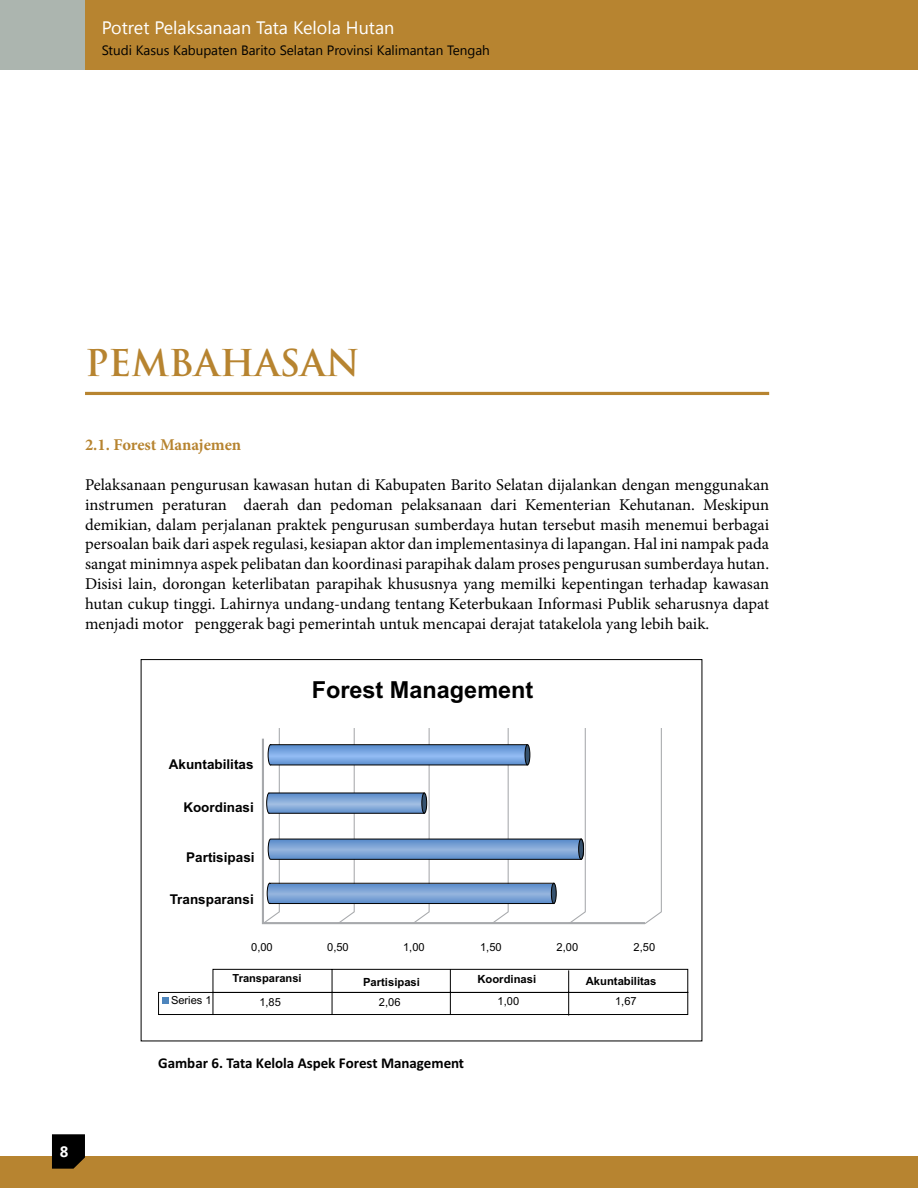
<style>
.page{position:relative;width:918px;height:1188px;background:#fff}
.page>*{position:absolute;margin:0;border:0;box-sizing:border-box;transform-origin:0 0}
.t1{font:700 36px "Trajan Pro";color:#b78430}
.t2{font:700 23.4px "Arial";color:#000}
.t3{font:18px "Segoe UI";color:#fff}
.t4{font:16.5px/19.8px "Minion Pro";color:#000;text-align:justify}
.t5{font:700 16.5px "Minion Pro";letter-spacing:-.005em;color:#b78430}
.t6{font:700 15px "Calibri";color:#000}
.t7{font:700 15px "Segoe UI";color:#fff}
.t8{font:13.5px "Segoe UI";color:#000}
.t9{font:700 13.5px "Arial";color:#000}
.t10{font:700 11.25px "Arial";color:#000}
.t11{font:11.1px "Arial";color:#000}
.t12{font:700 11.1px "Arial";color:#000}
</style>
<div class="page">
<div style="left:0;top:1px;width:85px;height:69px;background:#acb5af"></div>
<div style="left:85px;top:1px;width:833px;height:69px;background:#b78430"></div>
<div style="left:0;top:1157px;width:918px;height:31px;background:#b78430"></div>
<svg style="left:52px;top:1134px;width:33px;height:35px"></svg>
<hr style="left:85px;top:392px;width:684px;height:3px;background:#b78430">
<svg style="left:261px;top:728px;width:401px;height:197px"></svg>
<svg style="left:266px;top:883px;width:287px;height:21px"></svg>
<svg style="left:266px;top:792px;width:159px;height:22px"></svg>
<svg style="left:267px;top:744px;width:261px;height:22px"></svg>
<div style="left:525px;top:745px;width:5px;height:20px;background:#36526e;border-radius:50%"></div>
<div style="left:525px;top:744px;width:5px;height:21px;border:1px solid #000;border-radius:50%"></div>
<div style="left:551px;top:883px;width:5px;height:21px;background:#36526e;border-radius:50%"></div>
<div style="left:551px;top:883px;width:6px;height:21px;border:1px solid #000;border-radius:50%"></div>
<div style="left:422px;top:793px;width:5px;height:20px;background:#36526e;border-radius:50%"></div>
<div style="left:421px;top:793px;width:6px;height:21px;border:1px solid #000;border-radius:50%"></div>
<svg style="left:267px;top:838px;width:317px;height:22px"></svg>
<div style="left:579px;top:839px;width:5px;height:20px;background:#36526e;border-radius:50%"></div>
<div style="left:578px;top:839px;width:6px;height:21px;border:1px solid #000;border-radius:50%"></div>
<svg style="left:158px;top:969px;width:531px;height:47px"></svg>
<p class="t3" style="left:102px;top:15px;width:294px">Potret Pelaksanaan Tata Kelola Hutan</p>
<p class="t8" style="left:102px;top:41px;width:389px">Studi Kasus Kabupaten Barito Selatan Provinsi Kalimantan Tengah</p>
<p class="t1" style="left:85px;top:341px;width:276px">PEMBAHASAN</p>
<p class="t5" style="left:85px;top:433px;width:158px">2.1. Forest Manajemen</p>
<p class="t4" style="left:85px;top:475px;width:686px">Pelaksanaan pengurusan kawasan hutan di Kabupaten Barito Selatan dijalankan dengan menggunakan instrumen peraturan daerah dan pedoman pelaksanaan dari Kementerian Kehutanan. Meskipun demikian, dalam perjalanan praktek pengurusan sumberdaya hutan tersebut masih menemui berbagai persoalan baik dari aspek regulasi, kesiapan aktor dan implementasinya di lapangan. Hal ini nampak pada sangat minimnya aspek pelibatan dan koordinasi parapihak dalam proses pengurusan sumberdaya hutan.<br>Disisi lain, dorongan keterlibatan parapihak khususnya yang memilki kepentingan terhadap kawasan hutan cukup tinggi. Lahirnya undang-undang tentang Keterbukaan Informasi Publik seharusnya dapat menjadi motor penggerak bagi pemerintah untuk mencapai derajat tatakelola yang lebih baik.</p>
<p class="t2" style="left:312px;top:681px;width:223px">Forest Management</p>
<p class="t9" style="left:169px;top:759px;width:86px">Akuntabilitas</p>
<p class="t9" style="left:183px;top:803px;width:72px">Koordinasi</p>
<p class="t9" style="left:186px;top:852px;width:70px">Partisipasi</p>
<p class="t9" style="left:170px;top:895px;width:86px">Transparansi</p>
<p class="t11" style="left:251px;top:943px;width:23px">0,00</p>
<p class="t12" style="left:233px;top:975px;width:71px">Transparansi</p>
<p class="t11" style="left:327px;top:943px;width:23px">0,50</p>
<p class="t11" style="left:403px;top:943px;width:23px">1,00</p>
<p class="t11" style="left:480px;top:943px;width:23px">1,50</p>
<p class="t11" style="left:557px;top:943px;width:23px">2,00</p>
<p class="t11" style="left:634px;top:943px;width:23px">2,50</p>
<p class="t10" style="left:363px;top:977px;width:58px">Partisipasi</p>
<p class="t10" style="left:477px;top:975px;width:60px">Koordinasi</p>
<p class="t10" style="left:586px;top:976px;width:72px">Akuntabilitas</p>
<p class="t11" style="left:171px;top:996px;width:42px">Series 1</p>
<p class="t11" style="left:259px;top:998px;width:23px">1,85</p>
<p class="t11" style="left:379px;top:998px;width:23px">2,06</p>
<p class="t11" style="left:498px;top:997px;width:23px">1,00</p>
<p class="t11" style="left:615px;top:997px;width:23px">1,67</p>
<p class="t6" style="left:158px;top:1057px;width:307px">Gambar 6. Tata Kelola Aspek Forest Management</p>
<p class="t7" style="left:60px;top:1141px;width:10px">8</p>
</div>
